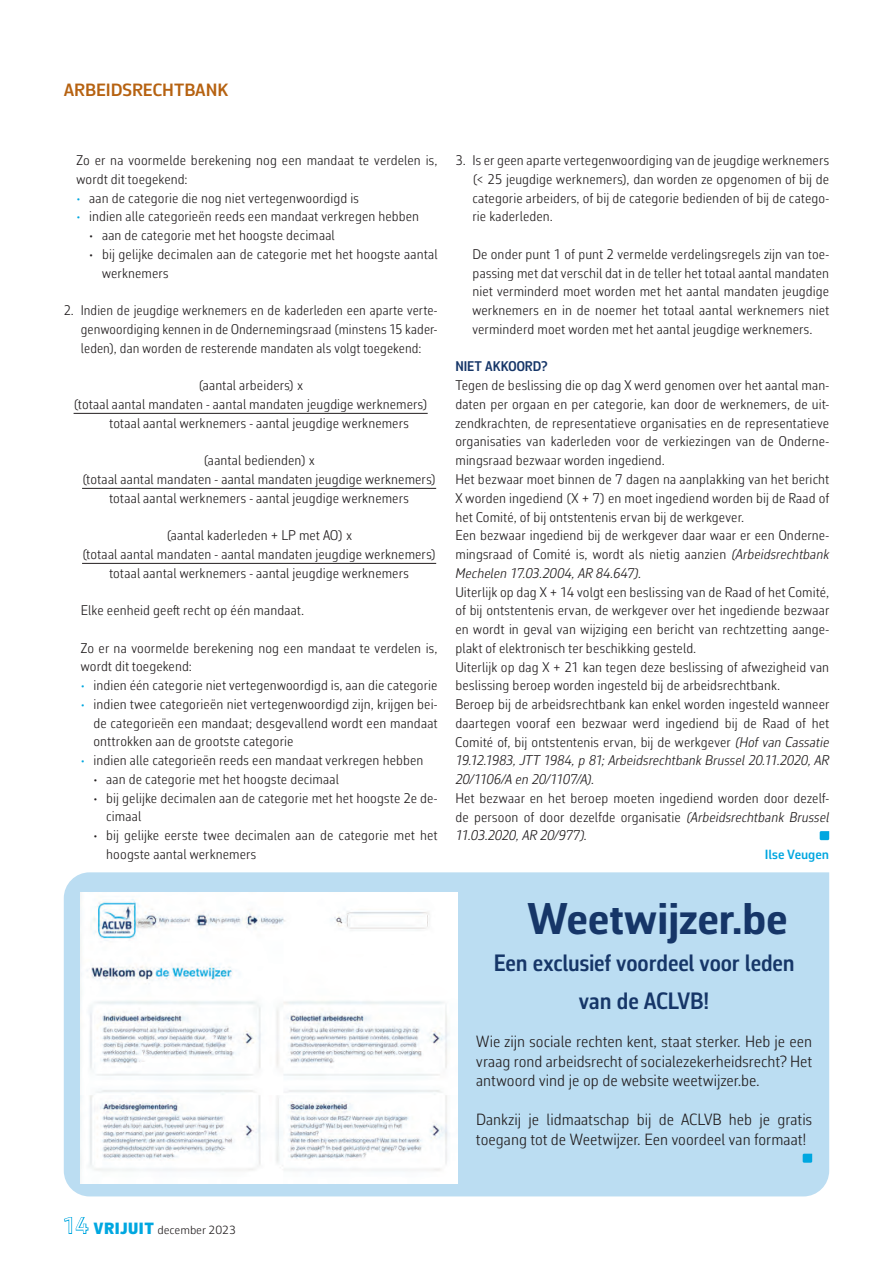
<style>
.page{position:relative;width:893px;height:1263px;background:#fff}
.page>*{position:absolute;margin:0;border:0;box-sizing:border-box;transform-origin:0 0}
.t1{font:700 45px "Corbeau Pro";letter-spacing:-.005em;color:#163668}
.t2{font:600 24px/37.5px "Corbeau Con Pro";letter-spacing:-.005em;color:#163668;text-align:center}
.t3{font:600 18px "Corbeau Pro";color:#b66211}
.t4{font:300 16.5px/19.5px "Corbeau Con Pro";letter-spacing:.005em;color:#231f20;text-align:justify}
.t5{font:300 14.25px/18.8px "Corbeau Con Pro";letter-spacing:.01em;color:#231f20}
.t6{font:600 14.25px "Corbeau Con Pro";color:#163668}
.t7{font:600 13.5px "Corbeau Pro";color:#00a7e0}
.t8{font:300 12px "Corbeau Pro";color:#231f20}
.s1{color:#00a7e0}
.s2{font-style:italic}
.s3{font-weight:400;font-size:22.5px;color:#00a7e0}
.s4{font-weight:900;font-size:16.5px;color:#00a7e0}
</style>
<div class="page">
<hr style="left:74px;top:413px;width:354px;height:1px;background:#231f20">
<hr style="left:82px;top:488px;width:354px;height:1px;background:#231f20">
<hr style="left:82px;top:563px;width:354px;height:1px;background:#231f20">
<svg style="left:820px;top:831px;width:9px;height:9px"></svg>
<div style="left:64px;top:872px;width:765px;height:324px;background:#bbddf2"></div>
<svg style="left:803px;top:1154px;width:9px;height:9px"></svg>
<img style="left:80px;top:892px;width:377px;height:291px">
<p class="t3" style="left:64px;top:78px;width:166px">ARBEIDSRECHTBANK</p>
<p class="t5" style="left:77px;top:151px;width:362px">Zo er na voormelde berekening nog een mandaat te verdelen is, wordt dit toegekend:</p>
<p class="t5" style="left:77px;top:188px;width:284px"><span class="s1">•</span> aan de categorie die nog niet vertegenwoordigd is</p>
<p class="t5" style="left:77px;top:207px;width:344px"><span class="s1">•</span> indien alle categorieën reeds een mandaat verkregen hebben</p>
<p class="t5" style="left:89px;top:226px;width:247px">• aan de categorie met het hoogste decimaal</p>
<p class="t5" style="left:102px;top:244px;width:337px;text-indent:-13px">• bij gelijke decimalen aan de categorie met het hoogste aantal werknemers</p>
<p class="t5" style="left:81px;top:301px;width:358px;text-align:justify;text-indent:-17px">2. Indien de jeugdige werknemers en de kaderleden een aparte verte&shy;genwoordiging kennen in de Ondernemingsraad (minstens 15 kader&shy;leden), dan worden de resterende mandaten als volgt toegekend:</p>
<p class="t5" style="left:198px;top:376px;width:106px">(aantal arbeiders) x</p>
<p class="t5" style="left:74px;top:394px;width:356px">(totaal aantal mandaten - aantal mandaten jeugdige werknemers)</p>
<p class="t5" style="left:109px;top:413px;width:301px">totaal aantal werknemers - aantal jeugdige werknemers</p>
<p class="t5" style="left:82px;top:451px;width:356px;text-align:center">(aantal bedienden) x<br>(totaal aantal mandaten - aantal mandaten jeugdige werknemers) totaal aantal werknemers - aantal jeugdige werknemers</p>
<p class="t5" style="left:82px;top:526px;width:356px;text-align:center">(aantal kaderleden + LP met AO) x<br>(totaal aantal mandaten - aantal mandaten jeugdige werknemers) totaal aantal werknemers - aantal jeugdige werknemers</p>
<p class="t5" style="left:81px;top:601px;width:225px">Elke eenheid geeft recht op één mandaat.</p>
<p class="t5" style="left:81px;top:638px;width:358px">Zo er na voormelde berekening nog een mandaat te verdelen is, wordt dit toegekend:</p>
<p class="t5" style="left:81px;top:676px;width:358px"><span class="s1">•</span> indien één categorie niet vertegenwoordigd is, aan die categorie</p>
<p class="t5" style="left:94px;top:694px;width:345px;text-align:justify;text-indent:-13px"><span class="s1">•</span> indien twee categorieën niet vertegenwoordigd zijn, krijgen bei&shy;de categorieën een mandaat; desgevallend wordt een mandaat onttrokken aan de grootste categorie</p>
<p class="t5" style="left:81px;top:751px;width:344px"><span class="s1">•</span> indien alle categorieën reeds een mandaat verkregen hebben</p>
<p class="t5" style="left:94px;top:769px;width:247px">• aan de categorie met het hoogste decimaal</p>
<p class="t5" style="left:106px;top:788px;width:333px;text-indent:-13px">• bij gelijke decimalen aan de categorie met het hoogste 2e de&shy;cimaal</p>
<p class="t5" style="left:106px;top:826px;width:333px;text-indent:-13px">• bij gelijke eerste twee decimalen aan de categorie met het hoogste aantal werknemers</p>
<p class="t5" style="left:472px;top:151px;width:358px;text-align:justify;text-indent:-17px">3. Is er geen aparte vertegenwoordiging van de jeugdige werknemers (&lt; 25 jeugdige werknemers), dan worden ze opgenomen of bij de categorie arbeiders, of bij de categorie bedienden of bij de catego&shy;rie kaderleden.</p>
<p class="t5" style="left:472px;top:245px;width:358px;text-align:justify">De onder punt 1 of punt 2 vermelde verdelingsregels zijn van toe&shy;passing met dat verschil dat in de teller het totaal aantal mandaten niet verminderd moet worden met het aantal mandaten jeugdige werknemers en in de noemer het totaal aantal werknemers niet verminderd moet worden met het aantal jeugdige werknemers.</p>
<p class="t6" style="left:455px;top:357px;width:94px">NIET AKKOORD?</p>
<p class="t5" style="left:455px;top:376px;width:375px">Tegen de beslissing die op dag X werd genomen over het aantal man&shy;daten per orgaan en per categorie, kan door de werknemers, de uit&shy;zendkrachten, de representatieve organisaties en de representatieve organisaties van kaderleden voor de verkiezingen van de Onderne&shy;mingsraad bezwaar worden ingediend.<br>Het bezwaar moet binnen de 7 dagen na aanplakking van het bericht X worden ingediend (X + 7) en moet ingediend worden bij de Raad of het Comité, of bij ontstentenis ervan bij de werkgever.<br>Een bezwaar ingediend bij de werkgever daar waar er een Onderne&shy;mingsraad of Comité is, wordt als nietig aanzien <span class="s2">(Arbeidsrechtbank Mechelen 17.03.2004, AR 84.647).</span></p>
<p class="t5" style="left:455px;top:582px;width:375px">Uiterlijk op dag X + 14 volgt een beslissing van de Raad of het Comité, of bij ontstentenis ervan, de werkgever over het ingediende bezwaar en wordt in geval van wijziging een bericht van rechtzetting aange&shy;plakt of elektronisch ter beschikking gesteld.<br>Uiterlijk op dag X + 21 kan tegen deze beslissing of afwezigheid van beslissing beroep worden ingesteld bij de arbeidsrechtbank.<br>Beroep bij de arbeidsrechtbank kan enkel worden ingesteld wanneer daartegen vooraf een bezwaar werd ingediend bij de Raad of het Comité of, bij ontstentenis ervan, bij de werkgever <span class="s2">(Hof van Cassatie 19.12.1983, JTT 1984, p 81; Arbeidsrechtbank Brussel 20.11.2020, AR 20/1106/A en 20/1107/A).</span></p>
<p class="t5" style="left:455px;top:788px;width:375px;text-align:justify">Het bezwaar en het beroep moeten ingediend worden door dezelf&shy;de persoon of door dezelfde organisatie <span class="s2">(Arbeidsrechtbank Brussel 11.03.2020, AR 20/977).</span></p>
<p class="t7" style="left:765px;top:845px;width:66px">Ilse Veugen</p>
<h1 class="t1" style="left:527px;top:888px;width:262px">Weetwijzer.be</h1>
<h2 class="t2" style="left:494px;top:944px;width:302px">Een exclusief voordeel voor leden van de ACLVB!</h2>
<p class="t4" style="left:476px;top:1032px;width:337px">Wie zijn sociale rechten kent, staat sterker. Heb je een vraag rond arbeidsrecht of socialezekerheidsrecht? Het antwoord vind je op de website weetwijzer.be.</p>
<p class="t4" style="left:476px;top:1110px;width:337px">Dankzij je lidmaatschap bij de ACLVB heb je gratis toegang tot de Weetwijzer. Een voordeel van formaat!</p>
<p class="t8" style="left:63px;top:1222px;width:175px"><span class="s3">14</span> <span class="s4">VRIJUIT</span> december 2023</p>
</div>
